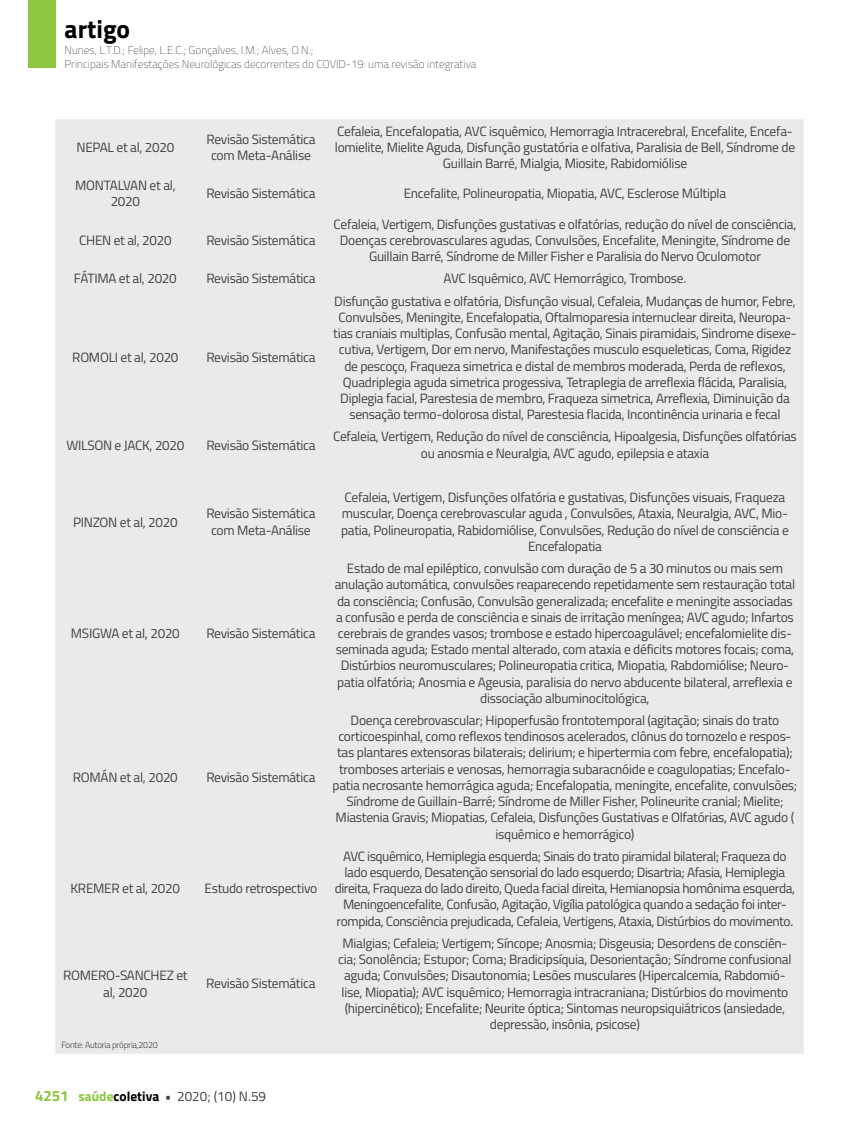
<style>
.page{position:relative;width:859px;height:1132px;background:#fff}
.page>*{position:absolute;margin:0;border:0;box-sizing:border-box;transform-origin:0 0}
.t1{font:700 25.5px "Titillium";color:#000}
.t2{font:13.5px/16.2px "Titillium";letter-spacing:-.02em;color:#414042;text-align:center}
.t3{font:100 11.25px/13.5px "Titillium";color:#414042}
.t4{font:300 9px "Titillium";letter-spacing:-.03em;color:#414042}
.s1{font-weight:700;font-size:15px;color:#8dc63f}
.s2{font-weight:700;color:#8dc63f}
.s3{font-weight:700;color:#000}
.s4{font-weight:700}
</style>
<div class="page">
<div style="left:28px;top:0;width:27px;height:68px;background:#8dc63f"></div>
<div style="left:55px;top:119px;width:749px;height:934px;background:#eaeaec"></div>
<h1 class="t1" style="left:65px;top:10px;width:67px">artigo</h1>
<p class="t3" style="left:65px;top:43px;width:413px">Nunes, L.T.D.; Felipe, L.E.C.; Gonçalves, I.M.; Alves, O.N.;<br>Principais Manifestações Neurológicas decorrentes do COVID-19: uma revisão integrativa</p>
<p class="t2" style="left:76px;top:138px;width:99px">NEPAL et al, 2020</p>
<p class="t2" style="left:206px;top:130px;width:111px">Revisão Sistemática com Meta-Análise</p>
<p class="t2" style="left:335px;top:122px;width:462px">Cefaleia, Encefalopatia, AVC isquêmico, Hemorragia Intracerebral, Encefalite, Encefa&shy;lomielite, Mielite Aguda, Disfunção gustatória e olfativa, Paralisia de Bell, Síndrome de<br>Guillain Barré, Mialgia, Miosite, Rabidomiólise</p>
<p class="t2" style="left:75px;top:177px;width:102px">MONTALVAN et al,<br>2020</p>
<p class="t2" style="left:206px;top:185px;width:111px">Revisão Sistemática</p>
<p class="t2" style="left:404px;top:185px;width:324px">Encefalite, Polineuropatia, Miopatia, AVC, Esclerose Múltipla</p>
<p class="t2" style="left:79px;top:231px;width:94px">CHEN et al, 2020</p>
<p class="t2" style="left:206px;top:231px;width:111px">Revisão Sistemática</p>
<p class="t2" style="left:334px;top:215px;width:464px">Cefaleia, Vertigem, Disfunções gustativas e olfatórias, redução do nível de consciência,<br>Doenças cerebrovasculares agudas, Convulsões, Encefalite, Meningite, Síndrome de<br>Guillain Barré, Síndrome de Miller Fisher e Paralisia do Nervo Oculomotor</p>
<p class="t2" style="left:74px;top:270px;width:104px">FÁTIMA et al, 2020</p>
<p class="t2" style="left:206px;top:270px;width:111px">Revisão Sistemática</p>
<p class="t2" style="left:444px;top:270px;width:244px">AVC Isquêmico, AVC Hemorrágico, Trombose.</p>
<p class="t2" style="left:72px;top:349px;width:108px">ROMOLI et al, 2020</p>
<p class="t2" style="left:206px;top:349px;width:111px">Revisão Sistemática</p>
<p class="t2" style="left:333px;top:292px;width:465px">Disfunção gustativa e olfatória, Disfunção visual, Cefaleia, Mudanças de humor, Febre, Convulsões, Meningite, Encefalopatia, Oftalmoparesia internuclear direita, Neuropa&shy;tias craniais multiplas, Confusão mental, Agitação, Sinais piramidais, Sindrome disexe&shy;cutiva, Vertigem, Dor em nervo, Manifestações musculo esqueleticas, Coma, Rigidez de pescoço, Fraqueza simetrica e distal de membros moderada, Perda de reflexos, Quadriplegia aguda simetrica progessiva, Tetraplegia de arreflexia flácida, Paralisia, Diplegia facial, Parestesia de membro, Fraqueza simetrica, Arreflexia, Diminuição da sensação termo-dolorosa distal, Parestesia flacida, Incontinência urinaria e fecal</p>
<p class="t2" style="left:66px;top:436px;width:120px">WILSON e JACK, 2020</p>
<p class="t2" style="left:206px;top:436px;width:111px">Revisão Sistemática</p>
<p class="t2" style="left:333px;top:428px;width:465px">Cefaleia, Vertigem, Redução do nível de consciência, Hipoalgesia, Disfunções olfatórias ou anosmia e Neuralgia, AVC agudo, epilepsia e ataxia</p>
<p class="t2" style="left:73px;top:513px;width:106px">PINZON et al, 2020</p>
<p class="t2" style="left:206px;top:504px;width:111px">Revisão Sistemática com Meta-Análise</p>
<p class="t2" style="left:71px;top:624px;width:110px">MSIGWA et al, 2020</p>
<p class="t2" style="left:206px;top:624px;width:111px">Revisão Sistemática</p>
<p class="t2" style="left:73px;top:768px;width:106px">ROMÁN et al, 2020</p>
<p class="t2" style="left:206px;top:768px;width:111px">Revisão Sistemática</p>
<p class="t2" style="left:71px;top:879px;width:111px">KREMER et al, 2020</p>
<p class="t2" style="left:204px;top:879px;width:114px">Estudo retrospectivo</p>
<p class="t2" style="left:63px;top:966px;width:126px">ROMERO-SANCHEZ et al, 2020</p>
<p class="t2" style="left:206px;top:974px;width:111px">Revisão Sistemática</p>
<p class="t4" style="left:61px;top:1037px;width:98px">Fonte: Autoria própria,2020</p>
<p class="t2" style="left:35px;top:1087px;width:233px"><span class="s1">4251</span> <span class="s2">saúde</span><span class="s3">coletiva</span> <span class="s4">•</span> 2020; (10) N.59</p>
<p class="t2" style="left:341px;top:488px;width:449px">Cefaleia, Vertigem, Disfunções olfatória e gustativas, Disfunções visuais, Fraqueza muscular, Doença cerebrovascular aguda , Convulsões, Ataxia, Neuralgia, AVC, Mio&shy;patia, Polineuropatia, Rabidomiólise, Convulsões, Redução do nível de consciência e Encefalopatia</p>
<p class="t2" style="left:335px;top:559px;width:462px">Estado de mal epiléptico, convulsão com duração de 5 a 30 minutos ou mais sem anulação automática, convulsões reaparecendo repetidamente sem restauração total da consciência; Confusão, Convulsão generalizada; encefalite e meningite associadas a confusão e perda de consciência e sinais de irritação meníngea; AVC agudo; Infartos cerebrais de grandes vasos; trombose e estado hipercoagulável; encefalomielite dis&shy;seminada aguda; Estado mental alterado, com ataxia e déficits motores focais; coma, Distúrbios neuromusculares; Polineuropatia critica, Miopatia, Rabdomiólise; Neuro&shy;patia olfatória; Anosmia e Ageusia, paralisia do nervo abducente bilateral, arreflexia e dissociação albuminocitológica,</p>
<p class="t2" style="left:333px;top:711px;width:466px">Doença cerebrovascular; Hipoperfusão frontotemporal (agitação; sinais do trato corticoespinhal, como reflexos tendinosos acelerados, clônus do tornozelo e respos&shy;tas plantares extensoras bilaterais; delirium; e hipertermia com febre, encefalopatia); tromboses arteriais e venosas, hemorragia subaracnóide e coagulopatias; Encefalo&shy;patia necrosante hemorrágica aguda; Encefalopatia, meningite, encefalite, convulsões; Síndrome de Guillain-Barré; Síndrome de Miller Fisher, Polineurite cranial; Mielite; Miastenia Gravis; Miopatias, Cefaleia, Disfunções Gustativas e Olfatórias, AVC agudo ( isquêmico e hemorrágico)</p>
<p class="t2" style="left:335px;top:847px;width:462px">AVC isquêmico, Hemiplegia esquerda; Sinais do trato piramidal bilateral; Fraqueza do lado esquerdo, Desatenção sensorial do lado esquerdo; Disartria; Afasia, Hemiplegia direita, Fraqueza do lado direito, Queda facial direita, Hemianopsia homônima esquerda, Meningoencefalite, Confusão, Agitação, Vigília patológica quando a sedação foi inter&shy;rompida, Consciência prejudicada, Cefaleia, Vertigens, Ataxia, Distúrbios do movimento.</p>
<p class="t2" style="left:338px;top:934px;width:455px">Mialgias; Cefaleia; Vertigem; Síncope; Anosmia; Disgeusia; Desordens de consciên&shy;cia; Sonolência; Estupor; Coma; Bradicipsíquia, Desorientação; Síndrome confusional aguda; Convulsões; Disautonomia; Lesões musculares (Hipercalcemia, Rabdomió&shy;lise, Miopatia); AVC isquêmico; Hemorragia intracraniana; Distúrbios do movimento (hipercinético); Encefalite; Neurite óptica; Sintomas neuropsiquiátricos (ansiedade, depressão, insônia, psicose)</p>
</div>
